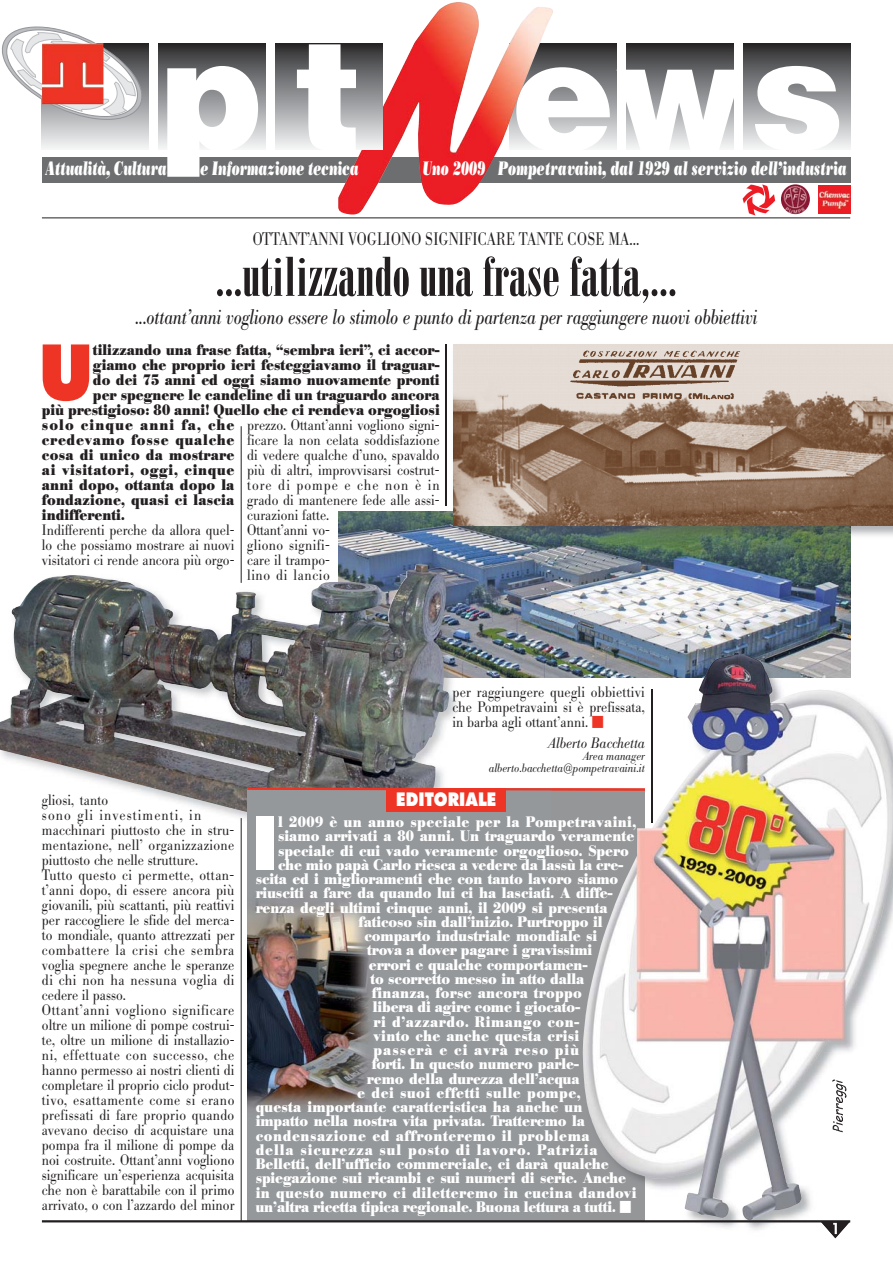
<style>
.page{position:relative;width:893px;height:1263px;background:#fff}
.page>*{position:absolute;margin:0;border:0;box-sizing:border-box;transform-origin:0 0}
.t1{font:900 154.5px "Helvetica";color:#fff}
.t2{font:800 73.95px "Futura";color:#ee3424;scale:.9 1}
.t3{font:800 70.95px "Futura";color:#fff;scale:.9 1}
.t4{font:54px "Bodoni Poster Compressed";color:#231f20}
.t5{font:italic 21px "Bodoni BE";color:#231f20;scale:.8 1}
.t6{font:italic 19.5px "Bodoni Poster";letter-spacing:-.005em;color:#fff;scale:.63 1}
.t7{font:300 18px "Bodoni BE";letter-spacing:.02em;color:#231f20;scale:.8 1}
.t8{font:800 18px "Futura";color:#fff;scale:.85 1}
.t9{font:300 15px/15px "Bodoni BE";color:#231f20;text-align:justify;scale:.9 1}
.t10{font:700 15px "Bodoni BE";letter-spacing:-.005em;color:#fff;scale:.9 1}
.t11{font:700 15px/15px "Bodoni BE";color:#231f20;text-align:justify;scale:.9 1}
.t12{font:700 15px "Bodoni BE";letter-spacing:.035em;color:#fff;scale:.9 1}
.t13{font:700 15px "Bodoni BE";letter-spacing:.02em;color:#fff;scale:.9 1}
.t14{font:700 15px "Bodoni BE";letter-spacing:.03em;color:#fff;scale:.9 1}
.t15{font:700 15px "Bodoni BE";letter-spacing:.015em;color:#fff;scale:.9 1}
.t16{font:700 15px "Bodoni BE";letter-spacing:.065em;color:#fff;scale:.9 1}
.t17{font:700 15px "Bodoni BE";letter-spacing:.045em;color:#fff;scale:.9 1}
.t18{font:700 15px "Bodoni BE";letter-spacing:.04em;color:#fff;scale:.9 1}
.t19{font:700 15px "Bodoni BE";letter-spacing:.075em;color:#fff;scale:.9 1}
.t20{font:italic 300 15px "Bodoni BE";color:#231f20;scale:.9 1}
.t21{font:italic 300 12px/12px "Bodoni BE";color:#231f20;text-align:right;scale:.9 1}
</style>
<div class="page">
<img style="left:0;top:2px;width:892px;height:1237px">
<svg style="left:592px;top:716px;width:11px;height:12px"></svg>
<svg style="left:620px;top:1201px;width:10px;height:12px"></svg>
<h1 class="t1" style="left:160px;top:39px;width:204px">pt</h1>
<h3 class="t6" style="left:46px;top:162px;width:194px">Attualità, Cultura</h3>
<h3 class="t6" style="left:201px;top:162px;width:253px">e Informazione tecnica</h3>
<h1 class="t1" style="left:511px;top:39px;width:334px">ews</h1>
<h3 class="t6" style="left:422px;top:162px;width:675px">Uno 2009 Pompetravaini, dal 1929 al servizio dell’industria</h3>
<p class="t7" style="left:253px;top:232px;width:484px">OTTANT’ANNI VOGLIONO SIGNIFICARE TANTE COSE MA...</p>
<h3 class="t4" style="left:215px;top:257px;width:463px">...utilizzando una frase fatta,...</h3>
<h3 class="t5" style="left:135px;top:309px;width:779px">...ottant’anni vogliono essere lo stimolo e punto di partenza per raggiungere nuovi obbiettivi</h3>
<p class="t11" style="left:42px;top:345px;width:443px;text-align:right">tilizzando una frase fatta, “sembra ieri”, ci accor-<br>giamo che proprio ieri festeggiavamo il traguar-<br>do dei 75 anni ed oggi siamo nuovamente pronti<br>per spegnere le candeline di un traguardo ancora<br>più prestigioso: 80 anni! Quello che ci rendeva orgogliosi</p>
<p class="t9" style="left:247px;top:419px;width:215px;text-align:left">prezzo. Ottant’anni vogliono signi&shy;ficare la non celata soddisfazione di vedere qualche d’uno, spavaldo più di altri, improvvisarsi costrut&shy;tore di pompe e che non è in grado di mantenere fede alle assi&shy;curazioni fatte.<br>Ottant’anni vo-<br>gliono signifi-<br>care il trampo-<br>lino di lancio</p>
<h2 class="t2" style="left:39px;top:340px;width:62px">U</h2>
<p class="t11" style="left:42px;top:419px;width:215px">solo cinque anni fa, che credevamo fosse qualche cosa di unico da mostrare ai visitatori, oggi, cinque anni dopo, ottanta dopo la fondazione, quasi ci lascia indifferenti.</p>
<p class="t9" style="left:42px;top:524px;width:215px">Indifferenti perche da allora quel&shy;lo che possiamo mostrare ai nuovi visitatori ci rende ancora più orgo-</p>
<p class="t9" style="left:452px;top:687px;width:215px">per raggiungere quegli obbiettivi che Pompetravaini si è prefissata, in barba agli ottant’anni.</p>
<p class="t20" style="left:547px;top:737px;width:110px">Alberto Bacchetta</p>
<p class="t21" style="left:488px;top:752px;width:175px">Area manager alberto.bacchetta@pompetravaini.it</p>
<p class="t9" style="left:42px;top:794px;width:215px;text-align:left">gliosi, tanto<br>sono gli investimenti, in macchinari piuttosto che in stru&shy;mentazione, nell’ organizzazione piuttosto che nelle strutture.<br>Tutto questo ci permette, ottan&shy;t’anni dopo, di essere ancora più giovanili, più scattanti, più reattivi per raccogliere le sfide del merca&shy;to mondiale, quanto attrezzati per combattere la crisi che sembra voglia spegnere anche le speranze di chi non ha nessuna voglia di cedere il passo.<br>Ottant’anni vogliono significare oltre un milione di pompe costrui&shy;te, oltre un milione di installazio&shy;ni, effettuate con successo, che hanno permesso ai nostri clienti di completare il proprio ciclo produt&shy;tivo, esattamente come si erano prefissati di fare proprio quando avevano deciso di acquistare una pompa fra il milione di pompe da noi costruite. Ottant’anni vogliono significare un’esperienza acquisita che non è barattabile con il primo arrivato, o con l’azzardo del minor</p>
<p class="t8" style="left:396px;top:791px;width:119px">EDITORIALE</p>
<h3 class="t3" style="left:252px;top:812px;width:30px">I</h3>
<p class="t14" style="left:278px;top:816px;width:400px">l 2009 è un anno speciale per la Pompetravaini,</p>
<p class="t10" style="left:278px;top:830px;width:397px">siamo arrivati a 80 anni. Un traguardo veramente</p>
<p class="t10" style="left:278px;top:845px;width:391px">speciale di cui vado veramente orgoglioso. Spero</p>
<p class="t10" style="left:278px;top:859px;width:385px">che mio papà Carlo riesca a vedere da lassù la cre-</p>
<p class="t10" style="left:256px;top:873px;width:404px">scita ed i miglioramenti che con tanto lavoro siamo</p>
<p class="t10" style="left:256px;top:887px;width:398px">riusciti a fare da quando lui ci ha lasciati. A diffe-</p>
<p class="t10" style="left:256px;top:902px;width:392px">renza degli ultimi cinque anni, il 2009 si presenta</p>
<p class="t10" style="left:358px;top:916px;width:272px">faticoso sin dall’inizio. Purtroppo il</p>
<p class="t10" style="left:364px;top:930px;width:260px">comparto industriale mondiale si</p>
<p class="t10" style="left:367px;top:944px;width:252px">trova a dover pagare i gravissimi</p>
<p class="t10" style="left:369px;top:959px;width:244px">errori e qualche comportamen-</p>
<p class="t10" style="left:370px;top:973px;width:239px">to scorretto messo in atto dalla</p>
<p class="t13" style="left:372px;top:987px;width:235px">finanza, forse ancora troppo</p>
<p class="t10" style="left:373px;top:1001px;width:232px">libera di agire come i giocato-</p>
<p class="t18" style="left:373px;top:1016px;width:230px">ri d’azzardo. Rimango con-</p>
<p class="t13" style="left:373px;top:1030px;width:230px">vinto che anche questa crisi</p>
<p class="t19" style="left:373px;top:1044px;width:230px">passerà e ci avrà reso più</p>
<p class="t10" style="left:371px;top:1058px;width:232px">forti. In questo numero parle-</p>
<p class="t10" style="left:367px;top:1073px;width:238px">remo della durezza dell’acqua</p>
<p class="t12" style="left:357px;top:1087px;width:250px">e dei suoi effetti sulle pompe,</p>
<p class="t15" style="left:256px;top:1101px;width:364px">questa importante caratteristica ha anche un</p>
<p class="t10" style="left:256px;top:1115px;width:367px">impatto nella nostra vita privata. Tratteremo la</p>
<p class="t17" style="left:256px;top:1130px;width:372px">condensazione ed affronteremo il problema</p>
<p class="t16" style="left:256px;top:1144px;width:381px">della sicurezza sul posto di lavoro. Patrizia</p>
<p class="t10" style="left:256px;top:1158px;width:394px">Belletti, dell’ufficio commerciale, ci darà qualche</p>
<p class="t10" style="left:256px;top:1172px;width:413px">spiegazione sui ricambi e sui numeri di serie. Anche</p>
<p class="t12" style="left:256px;top:1187px;width:424px">in questo numero ci diletteremo in cucina dandovi</p>
<p class="t10" style="left:256px;top:1201px;width:401px">un’altra ricetta tipica regionale. Buona lettura a tutti.</p>
</div>
